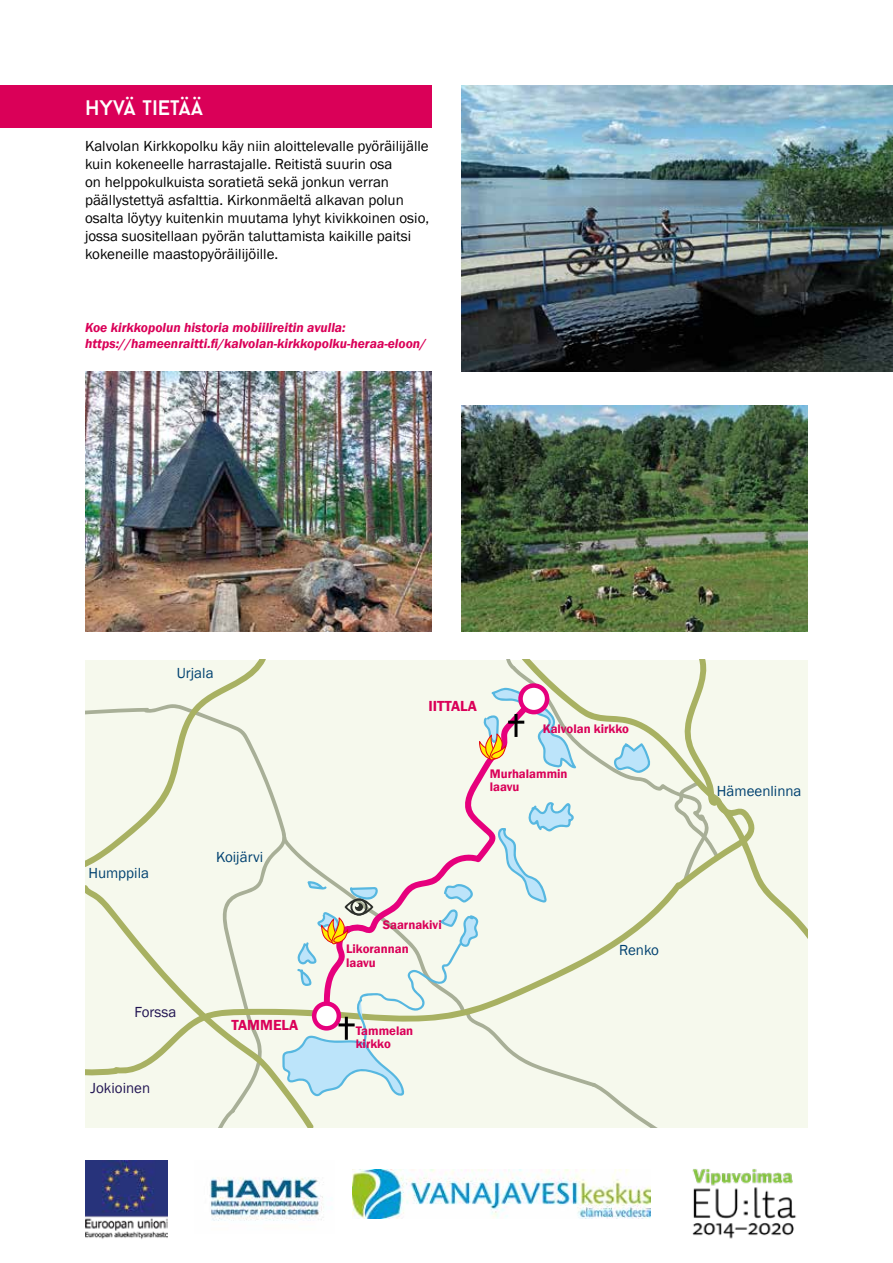
<style>
.page{position:relative;width:893px;height:1263px;background:#fff}
.page>*{position:absolute;margin:0;border:0;box-sizing:border-box;transform-origin:0 0}
.t1{font:21px "Baron Neue";color:#fff}
.t2{font:15px/18px "Franklin Gothic";color:#000}
.t3{font:15px "Franklin Gothic";color:#004170}
.t4{font:15px "Franklin Gothic";color:#211452}
.t5{font:600 15px "Franklin Gothic";color:#da0058}
.t6{font:italic 600 13.5px/16.2px "Franklin Gothic";color:#da0058}
.t7{font:600 12.75px/13.5px "Franklin Gothic";color:#da0058}
</style>
<div class="page">
<div style="left:0;top:85px;width:432px;height:43px;background:#da0058"></div>
<img style="left:461px;top:85px;width:432px;height:286px">
<img style="left:461px;top:406px;width:347px;height:225px">
<img style="left:85px;top:371px;width:347px;height:260px">
<img style="left:85px;top:1161px;width:83px;height:78px">
<img style="left:209px;top:1177px;width:115px;height:44px">
<img style="left:353px;top:1169px;width:298px;height:49px">
<img style="left:692px;top:1169px;width:105px;height:70px">
<svg style="left:143px;top:704px;width:139px;height:176px;background:#eff3e6"></svg>
<svg style="left:85px;top:883px;width:197px;height:245px;background:#eff2e2"></svg>
<svg style="left:85px;top:660px;width:182px;height:212px;background:#f1f4e5"></svg>
<svg style="left:282px;top:660px;width:526px;height:468px;background:#eef1e6"></svg>
<hr style="left:514px;top:714px;width:3px;height:23px;background:#000">
<hr style="left:508px;top:721px;width:16px;height:3px;background:#000">
<hr style="left:345px;top:1017px;width:3px;height:23px;background:#000">
<hr style="left:338px;top:1023px;width:17px;height:3px;background:#000">
<h1 class="t1" style="left:85px;top:94px;width:119px">hyvä tietää</h1>
<p class="t2" style="left:85px;top:137px;width:346px">Kalvolan Kirkkopolku käy niin aloittelevalle pyöräilijälle kuin kokeneelle harrastajalle. Reitistä suurin osa<br>on helppokulkuista soratietä sekä jonkun verran päällystettyä asfalttia. Kirkonmäeltä alkavan polun osalta löytyy kuitenkin muutama lyhyt kivikkoinen osio, jossa suositellaan pyörän taluttamista kaikille paitsi kokeneille maastopyöräilijöille.</p>
<p class="t6" style="left:85px;top:319px;width:343px">Koe kirkkopolun historia mobiilireitin avulla: https://hameenraitti.fi/kalvolan-kirkkopolku-heraa-eloon/</p>
<p class="t3" style="left:177px;top:664px;width:38px">Urjala</p>
<p class="t3" style="left:88px;top:864px;width:62px">Humppila</p>
<p class="t3" style="left:216px;top:848px;width:49px">Koijärvi</p>
<p class="t4" style="left:134px;top:1003px;width:44px">Forssa</p>
<p class="t4" style="left:91px;top:1078px;width:61px">Jokioinen</p>
<p class="t5" style="left:232px;top:1016px;width:68px">TAMMELA</p>
<p class="t5" style="left:428px;top:697px;width:50px">IITTALA</p>
<p class="t7" style="left:543px;top:722px;width:88px">Kalvolan kirkko</p>
<p class="t7" style="left:490px;top:767px;width:79px">Murhalammin laavu</p>
<p class="t7" style="left:383px;top:918px;width:60px">Saarnakivi</p>
<p class="t7" style="left:346px;top:942px;width:64px">Likorannan laavu</p>
<p class="t7" style="left:356px;top:1024px;width:59px">Tammelan kirkko</p>
<p class="t3" style="left:619px;top:941px;width:41px">Renko</p>
<p class="t3" style="left:717px;top:782px;width:86px">Hämeenlinna</p>
</div>
